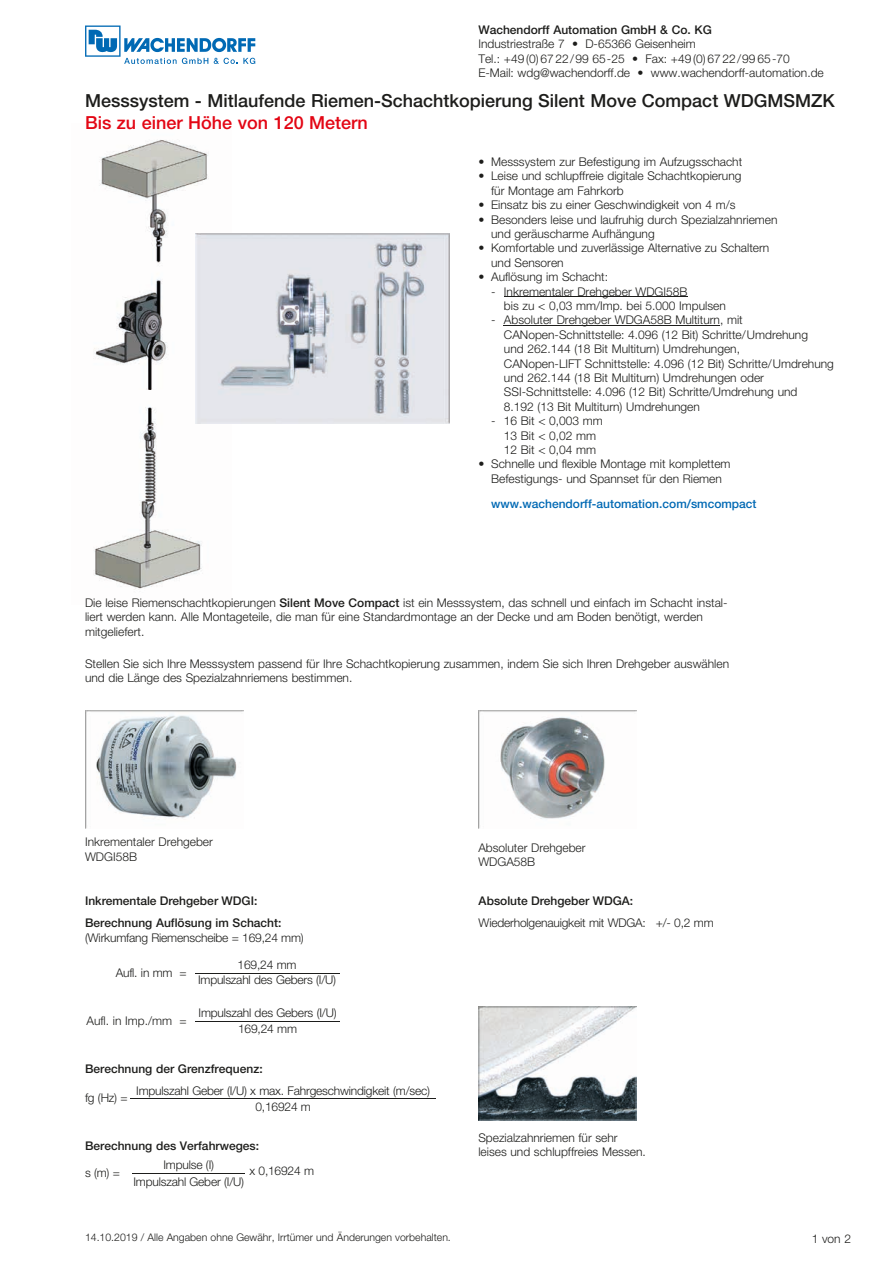
<style>
.page{position:relative;width:893px;height:1263px;background:#fff}
.page>*{position:absolute;margin:0;border:0;box-sizing:border-box;transform-origin:0 0}
.t1{font:500 18px "Helvetica Neue LT Pro";color:#1d1d1b}
.t2{font:500 18px "Helvetica Neue LT Pro";color:#e30614}
.t3{font:300 12px/14.4px "Helvetica Neue LT Pro";color:#1d1d1b}
.t4{font:500 12px "Helvetica Neue LT Pro";color:#1d1d1b}
.t5{font:500 12px "Helvetica Neue LT Pro";color:#0069b4}
.t6{font:300 10.5px "Helvetica Neue LT Pro";color:#1d1d1b}
.s1{font-weight:500}
</style>
<div class="page">
<img style="left:93px;top:140px;width:138px;height:449px">
<svg style="left:85px;top:26px;width:170px;height:38px"></svg>
<hr style="left:504px;top:296px;width:183px;height:1px;background:#1d1d1b">
<hr style="left:504px;top:325px;width:216px;height:1px;background:#1d1d1b">
<img style="left:196px;top:234px;width:253px;height:190px">
<img style="left:478px;top:1006px;width:158px;height:115px">
<img style="left:478px;top:710px;width:158px;height:119px">
<img style="left:85px;top:710px;width:158px;height:118px">
<hr style="left:130px;top:1098px;width:306px;height:1px;background:#1d1d1b">
<hr style="left:132px;top:1173px;width:113px;height:1px;background:#1d1d1b">
<hr style="left:195px;top:973px;width:144px;height:1px;background:#1d1d1b">
<hr style="left:195px;top:1021px;width:144px;height:1px;background:#1d1d1b">
<p class="t4" style="left:478px;top:23px;width:235px">Wachendorff Automation GmbH &amp; Co. KG</p>
<p class="t3" style="left:478px;top:37px;width:347px">Industriestraße 7 • D-65366 Geisenheim<br>Tel.: +49 (0) 67 22/99 65-25 • Fax: +49 (0) 67 22/99 65-70<br>E-Mail: wdg@wachendorff.de • www.wachendorff-automation.de</p>
<h1 class="t1" style="left:85px;top:90px;width:751px">Messsystem - Mitlaufende Riemen-Schachtkopierung Silent Move Compact WDGMSMZK</h1>
<h1 class="t2" style="left:85px;top:112px;width:284px">Bis zu einer Höhe von 120 Metern</h1>
<p class="t3" style="left:478px;top:154px;width:265px">• Messsystem zur Befestigung im Aufzugsschacht</p>
<p class="t3" style="left:491px;top:169px;width:252px;text-indent:-13px">• Leise und schlupffreie digitale Schachtkopierung für Montage am Fahrkorb</p>
<p class="t3" style="left:478px;top:197px;width:259px">• Einsatz bis zu einer Geschwindigkeit von 4 m/s</p>
<p class="t3" style="left:491px;top:212px;width:288px;text-indent:-13px">• Besonders leise und laufruhig durch Spezialzahnriemen und geräuscharme Aufhängung</p>
<p class="t3" style="left:491px;top:241px;width:280px;text-indent:-13px">• Komfortable und zuverlässige Alternative zu Schaltern und Sensoren</p>
<p class="t3" style="left:478px;top:269px;width:131px">• Auflösung im Schacht:</p>
<p class="t3" style="left:504px;top:284px;width:224px;text-indent:-13px">- Inkrementaler Drehgeber WDGI58B<br>bis zu &lt; 0,03 mm/Imp. bei 5.000 Impulsen</p>
<p class="t3" style="left:504px;top:313px;width:332px;text-indent:-13px">- Absoluter Drehgeber WDGA58B Multiturn, mit CANopen-Schnittstelle: 4.096 (12 Bit) Schritte/Umdrehung<br>und 262.144 (18 Bit Multiturn) Umdrehungen,<br>CANopen-LIFT Schnittstelle: 4.096 (12 Bit) Schritte/Umdrehung und 262.144 (18 Bit Multiturn) Umdrehungen oder SSI-Schnittstelle: 4.096 (12 Bit) Schritte/Umdrehung und<br>8.192 (13 Bit Multiturn) Umdrehungen</p>
<p class="t3" style="left:491px;top:413px;width:113px;text-align:center">- 16 Bit &lt; 0,003 mm<br>13 Bit &lt; 0,02 mm<br>12 Bit &lt; 0,04 mm</p>
<p class="t3" style="left:478px;top:457px;width:254px;text-align:center">• Schnelle und flexible Montage mit komplettem<br>Befestigungs- und Spannset für den Riemen</p>
<p class="t5" style="left:491px;top:496px;width:267px">www.wachendorff-automation.com/smcompact</p>
<p class="t3" style="left:85px;top:595px;width:644px">Die leise Riemenschachtkopierungen <span class="s1">Silent Move Compact</span> ist ein Messsystem, das schnell und einfach im Schacht instal&shy;liert werden kann. Alle Montageteile, die man für eine Standardmontage an der Decke und am Boden benötigt, werden mitgeliefert.</p>
<p class="t3" style="left:85px;top:656px;width:646px">Stellen Sie sich Ihre Messsystem passend für Ihre Schachtkopierung zusammen, indem Sie sich Ihren Drehgeber auswählen und die Länge des Spezialzahnriemens bestimmen.</p>
<p class="t3" style="left:85px;top:834px;width:129px">Inkrementaler Drehgeber<br>WDGI58B</p>
<p class="t3" style="left:478px;top:840px;width:109px">Absoluter Drehgeber<br>WDGA58B</p>
<p class="t4" style="left:85px;top:894px;width:174px">Inkrementale Drehgeber WDGI:</p>
<p class="t4" style="left:479px;top:894px;width:156px">Absolute Drehgeber WDGA:</p>
<p class="t4" style="left:85px;top:916px;width:198px">Berechnung Auflösung im Schacht:</p>
<p class="t3" style="left:479px;top:915px;width:237px">Wiederholgenauigkeit mit WDGA: +/- 0,2 mm</p>
<p class="t3" style="left:85px;top:930px;width:220px">(Wirkumfang Riemenscheibe = 169,24 mm)</p>
<p class="t3" style="left:116px;top:965px;width:72px">Aufl. in mm =</p>
<p class="t3" style="left:86px;top:1013px;width:102px">Aufl. in Imp./mm =</p>
<p class="t3" style="left:198px;top:957px;width:140px;text-align:center">169,24 mm<br>Impulszahl des Gebers (I/U)</p>
<p class="t3" style="left:198px;top:1004px;width:140px;line-height:16.5px;text-align:center">Impulszahl des Gebers (I/U)<br>169,24 mm</p>
<p class="t4" style="left:85px;top:1062px;width:179px">Berechnung der Grenzfrequenz:</p>
<p class="t3" style="left:85px;top:1090px;width:44px">fg (Hz) =</p>
<p class="t3" style="left:136px;top:1082px;width:295px;line-height:16.5px;text-align:center">Impulszahl Geber (I/U) x max. Fahrgeschwindigkeit (m/sec)<br>0,16924 m</p>
<p class="t4" style="left:85px;top:1138px;width:176px">Berechnung des Verfahrweges:</p>
<p class="t3" style="left:85px;top:1165px;width:37px">s (m) =</p>
<p class="t3" style="left:133px;top:1156px;width:112px;line-height:16.5px;text-align:center">Impulse (I)<br>Impulszahl Geber (I/U)</p>
<p class="t3" style="left:249px;top:1163px;width:66px">x 0,16924 m</p>
<p class="t6" style="left:85px;top:1230px;width:367px">14.10.2019 / Alle Angaben ohne Gewähr, Irrtümer und Änderungen vorbehalten.</p>
<p class="t3" style="left:478px;top:1130px;width:169px">Spezialzahnriemen für sehr leises und schlupffreies Messen.</p>
<p class="t3" style="left:812px;top:1231px;width:41px">1 von 2</p>
</div>
